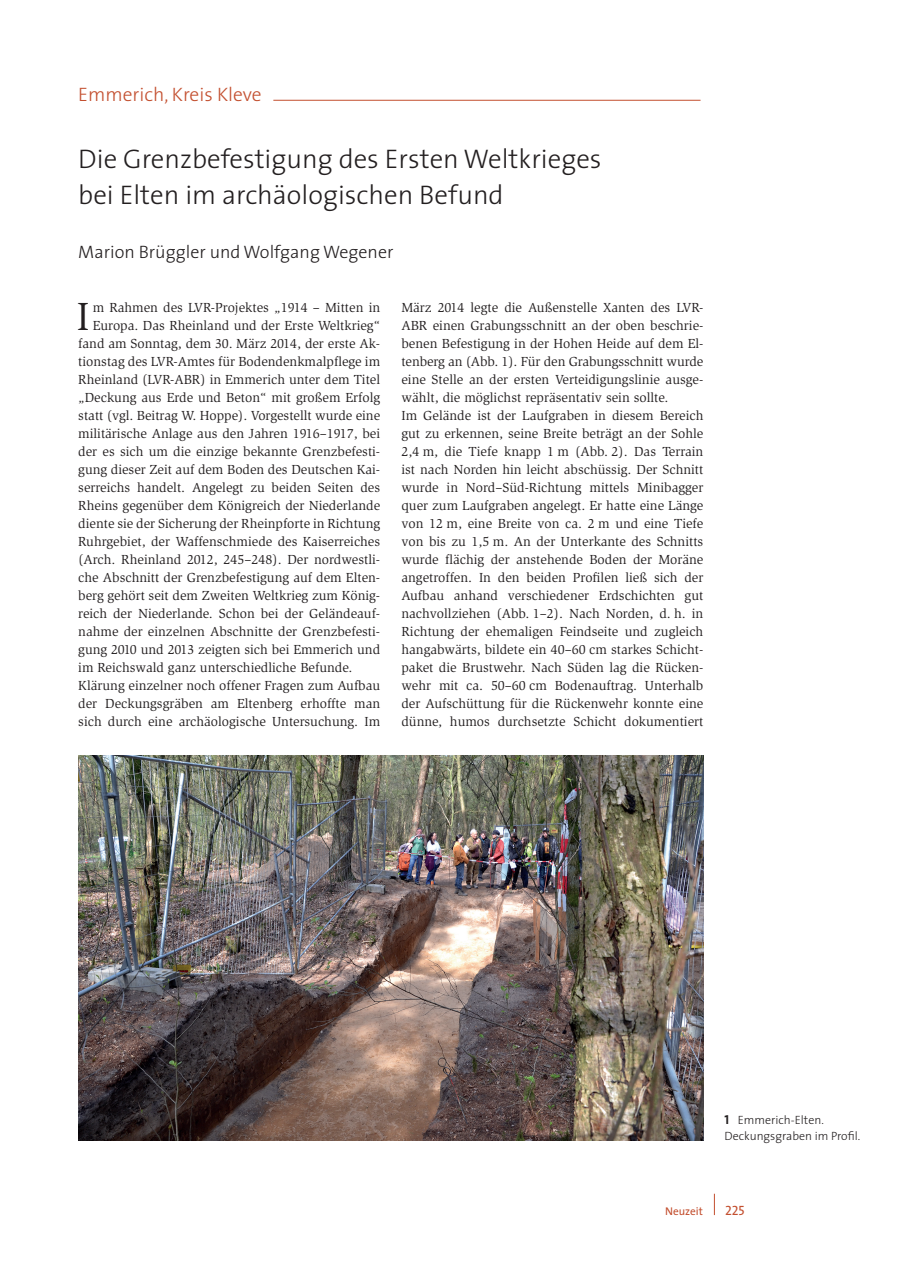
<style>
.page{position:relative;width:905px;height:1275px;background:#fff}
.page>*{position:absolute;margin:0;border:0;box-sizing:border-box;transform-origin:0 0}
.t1{font:40.35px "Slimbach";color:#231f20}
.t2{font:300 27px/36px "The Sans";color:#231f20}
.t3{font:300 19.5px "The Sans";color:#c34f2f}
.t4{font:300 18px "The Sans";color:#231f20}
.t5{font:13.5px/18px "Slimbach";color:#231f20}
.t6{font:13.5px "The Sans Caps";color:#c34f2f}
.t7{font:300 12px/16.5px "The Sans";color:#231f20}
.t8{font:11.25px "The Sans";color:#c34f2f}
.s1{font-family:"The Sans Bold Caps";font-weight:400;font-size:13.05px}
</style>
<div class="page">
<svg style="left:714px;top:1194px;width:1px;height:21px"></svg>
<img style="left:78px;top:755px;width:625px;height:385px">
<hr style="left:273px;top:100px;width:427px;height:1px;background:#c34f2f">
<h3 class="t3" style="left:78px;top:79px;width:185px">Emmerich, Kreis Kleve</h3>
<h2 class="t2" style="left:78px;top:140px;width:525px">Die Grenzbefestigung des Ersten Weltkrieges bei Elten im archäologischen Befund</h2>
<h3 class="t4" style="left:78px;top:237px;width:317px">Marion Brüggler und Wolfgang Wegener</h3>
<h1 class="t1" style="left:77px;top:293px;width:14px">I</h1>
<p class="t5" style="left:93px;top:299px;width:289px">m Rahmen des LVR-Projektes „1914 – Mitten in</p>
<p class="t5" style="left:93px;top:317px;width:289px">Europa. Das Rheinland und der Erste Weltkrieg“</p>
<p class="t5" style="left:78px;top:335px;width:303px">fand am Sonntag, dem 30. März 2014, der erste Ak-</p>
<p class="t5" style="left:78px;top:353px;width:303px">tionstag des LVR-Amtes für Bodendenkmalpflege im</p>
<p class="t5" style="left:78px;top:371px;width:303px">Rheinland (LVR-ABR) in Emmerich unter dem Titel</p>
<p class="t5" style="left:78px;top:389px;width:303px">„Deckung aus Erde und Beton“ mit großem Erfolg</p>
<p class="t5" style="left:78px;top:407px;width:303px">statt (vgl. Beitrag W. Hoppe). Vorgestellt wurde eine</p>
<p class="t5" style="left:78px;top:425px;width:303px">militärische Anlage aus den Jahren 1916–1917, bei</p>
<p class="t5" style="left:78px;top:443px;width:303px">der es sich um die einzige bekannte Grenzbefesti-</p>
<p class="t5" style="left:78px;top:461px;width:303px">gung dieser Zeit auf dem Boden des Deutschen Kai-</p>
<p class="t5" style="left:78px;top:479px;width:303px">serreichs handelt. Angelegt zu beiden Seiten des</p>
<p class="t5" style="left:78px;top:497px;width:303px">Rheins gegenüber dem Königreich der Niederlande</p>
<p class="t5" style="left:78px;top:515px;width:303px">diente sie der Sicherung der Rheinpforte in Richtung</p>
<p class="t5" style="left:78px;top:533px;width:303px">Ruhrgebiet, der Waffenschmiede des Kaiserreiches</p>
<p class="t5" style="left:78px;top:550px;width:303px">(Arch. Rheinland 2012, 245–248). Der nordwestli-</p>
<p class="t5" style="left:78px;top:568px;width:303px">che Abschnitt der Grenzbefestigung auf dem Elten-</p>
<p class="t5" style="left:78px;top:586px;width:303px">berg gehört seit dem Zweiten Weltkrieg zum König-</p>
<p class="t5" style="left:78px;top:604px;width:303px">reich der Niederlande. Schon bei der Geländeauf-</p>
<p class="t5" style="left:78px;top:622px;width:303px">nahme der einzelnen Abschnitte der Grenzbefesti-</p>
<p class="t5" style="left:78px;top:640px;width:303px">gung 2010 und 2013 zeigten sich bei Emmerich und</p>
<p class="t5" style="left:78px;top:658px;width:276px">im Reichswald ganz unterschiedliche Befunde.</p>
<p class="t5" style="left:78px;top:676px;width:303px">Klärung einzelner noch offener Fragen zum Aufbau</p>
<p class="t5" style="left:78px;top:694px;width:303px">der Deckungsgräben am Eltenberg erhoffte man</p>
<p class="t5" style="left:78px;top:712px;width:303px">sich durch eine archäologische Untersuchung. Im</p>
<p class="t5" style="left:401px;top:299px;width:303px">März 2014 legte die Außenstelle Xanten des LVR-ABR einen Grabungsschnitt an der oben beschrie&shy;benen Befestigung in der Hohen Heide auf dem El&shy;tenberg an (Abb. 1). Für den Grabungsschnitt wurde eine Stelle an der ersten Verteidigungslinie ausge&shy;wählt, die möglichst repräsentativ sein sollte.<br>Im Gelände ist der Laufgraben in diesem Bereich gut zu erkennen, seine Breite beträgt an der Sohle 2,4 m, die Tiefe knapp 1 m (Abb. 2). Das Terrain ist nach Norden hin leicht abschüssig. Der Schnitt wurde in Nord–Süd-Richtung mittels Minibagger quer zum Laufgraben angelegt. Er hatte eine Länge von 12 m, eine Breite von ca. 2 m und eine Tiefe von bis zu 1,5 m. An der Unterkante des Schnitts wurde flächig der anstehende Boden der Moräne angetroffen. In den beiden Profilen ließ sich der Aufbau anhand verschiedener Erdschichten gut nachvollziehen (Abb. 1–2). Nach Norden, d. h. in Richtung der ehemaligen Feindseite und zugleich hangabwärts, bildete ein 40–60 cm starkes Schicht&shy;paket die Brustwehr. Nach Süden lag die Rücken&shy;wehr mit ca. 50–60 cm Bodenauftrag. Unterhalb der Aufschüttung für die Rückenwehr konnte eine dünne, humos durchsetzte Schicht dokumentiert</p>
<p class="t7" style="left:725px;top:1111px;width:137px"><span class="s1">1</span> Emmerich-Elten.<br>Deckungsgraben im Profil.</p>
<p class="t8" style="left:665px;top:1201px;width:39px">Neuzeit</p>
<p class="t6" style="left:725px;top:1199px;width:21px">225</p>
</div>
